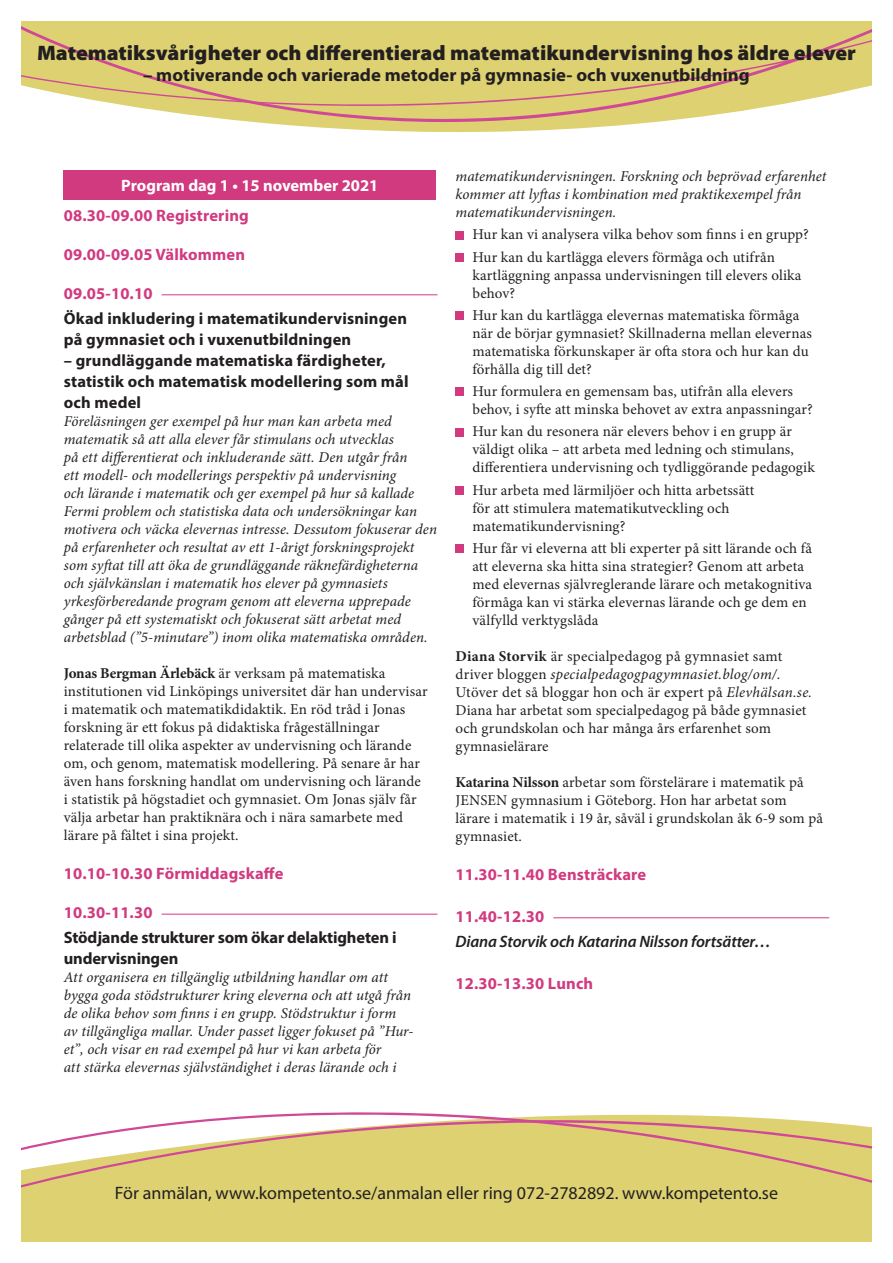
<style>
.page{position:relative;width:893px;height:1263px;background:#fff}
.page>*{position:absolute;margin:0;border:0;box-sizing:border-box;transform-origin:0 0}
.t1{font:900 21px "Myriad Pro";color:#231f20;scale:1.04 1}
.t2{font:18px "Myriad Pro";color:#231f20}
.t3{font:700 18px "Myriad Pro";color:#231f20;scale:1.04 1}
.t4{font:700 16.5px/21px "Myriad Pro";letter-spacing:.01em;color:#231f20}
.t5{font:700 16.5px "Myriad Pro";letter-spacing:.01em;color:#d23a80}
.t6{font:700 16.5px/21px "Myriad Pro";letter-spacing:-.01em;color:#231f20}
.t7{font:italic 600 16.5px "Myriad Pro";letter-spacing:-.01em;color:#231f20}
.t8{font:700 16.5px "Myriad Pro";color:#fff}
.t9{font:15px/18px "Minion Pro";letter-spacing:.01em;color:#231f20}
.t10{font:italic 15px/18px "Minion Pro";letter-spacing:.005em;color:#231f20}
.s1{font-weight:700}
.s2{font-style:italic}
</style>
<div class="page">
<div style="left:21px;top:1216px;width:851px;height:26px;background:#ddd172"></div>
<svg style="left:21px;top:1112px;width:851px;height:104px;fill:#ddd172"></svg>
<svg style="left:163px;top:111px;width:577px;height:21px;fill:#ddd172"></svg>
<svg style="left:21px;top:21px;width:851px;height:90px;background:#ddcd79"></svg>
<hr style="left:162px;top:295px;width:275px;height:1px;background:#d23a80">
<hr style="left:162px;top:914px;width:275px;height:1px;background:#d23a80">
<div style="left:64px;top:170px;width:372px;height:30px;background:#d23a80"></div>
<hr style="left:553px;top:917px;width:276px;height:1px;background:#d23a80">
<div style="left:455px;top:231px;width:9px;height:8px;background:#d23a80"></div>
<div style="left:455px;top:253px;width:9px;height:8px;background:#d23a80"></div>
<div style="left:455px;top:311px;width:9px;height:9px;background:#d23a80"></div>
<div style="left:455px;top:387px;width:9px;height:9px;background:#d23a80"></div>
<div style="left:455px;top:428px;width:9px;height:8px;background:#d23a80"></div>
<div style="left:455px;top:486px;width:9px;height:8px;background:#d23a80"></div>
<div style="left:455px;top:544px;width:9px;height:9px;background:#d23a80"></div>
<h1 class="t1" style="left:37px;top:41px;width:789px">Matematiksvårigheter och differentierad matematikundervisning hos äldre elever</h1>
<p class="t3" style="left:143px;top:63px;width:585px">– motiverande och varierade metoder på gymnasie- och vuxenutbildning</p>
<p class="t8" style="left:121px;top:175px;width:259px">Program dag 1 • 15 november 2021</p>
<p class="t5" style="left:64px;top:205px;width:187px">08.30-09.00 Registrering</p>
<p class="t5" style="left:64px;top:244px;width:183px">09.00-09.05 Välkommen</p>
<p class="t5" style="left:64px;top:283px;width:90px">09.05-10.10</p>
<p class="t4" style="left:64px;top:307px;width:345px">Ökad inkludering i matematikundervisningen på gymnasiet och i vuxenutbildningen</p>
<p class="t4" style="left:64px;top:350px;width:346px">– grundläggande matematiska färdigheter, statistik och matematisk modellering som mål och medel</p>
<p class="t10" style="left:64px;top:412px;width:375px">Föreläsningen ger exempel på hur man kan arbeta med matematik så att alla elever får stimulans och utvecklas<br>på ett differentierat och inkluderande sätt. Den utgår från<br>ett modell- och modellerings perspektiv på undervisning<br>och lärande i matematik och ger exempel på hur så kallade Fermi problem och statistiska data och undersökningar kan motivera och väcka elevernas intresse. Dessutom fokuserar den på erfarenheter och resultat av ett 1-årigt forskningsprojekt som syftat till att öka de grundläggande räknefärdigheterna och självkänslan i matematik hos elever på gymnasiets yrkesförberedande program genom att eleverna upprepade gånger på ett systematiskt och fokuserat sätt arbetat med arbetsblad (”5-minutare”) inom olika matematiska områden.</p>
<p class="t9" style="left:64px;top:664px;width:365px"><span class="s1">Jonas Bergman Ärlebäck</span> är verksam på matematiska institutionen vid Linköpings universitet där han undervisar i matematik och matematikdidaktik. En röd tråd i Jonas forskning är ett fokus på didaktiska frågeställningar relaterade till olika aspekter av undervisning och lärande om, och genom, matematisk modellering. På senare år har även hans forskning handlat om undervisning och lärande i statistik på högstadiet och gymnasiet. Om Jonas själv får välja arbetar han praktiknära och i nära samarbete med lärare på fältet i sina projekt.</p>
<p class="t5" style="left:64px;top:863px;width:221px">10.10-10.30 Förmiddagskaffe</p>
<p class="t5" style="left:64px;top:902px;width:90px">10.30-11.30</p>
<p class="t6" style="left:64px;top:927px;width:334px">Stödjande strukturer som ökar delaktigheten i undervisningen</p>
<p class="t10" style="left:64px;top:969px;width:351px">Att organisera en tillgänglig utbildning handlar om att bygga goda stödstrukturer kring eleverna och att utgå från de olika behov som finns i en grupp. Stödstruktur i form av tillgängliga mallar. Under passet ligger fokuset på ”Hur&shy;et”, och visar en rad exempel på hur vi kan arbeta för<br>att stärka elevernas självständighet i deras lärande och i</p>
<p class="t10" style="left:455px;top:167px;width:372px">matematikundervisningen. Forskning och beprövad erfarenhet kommer att lyftas i kombination med praktikexempel från matematikundervisningen.</p>
<p class="t9" style="left:472px;top:223px;width:338px;line-height:22.2px">Hur kan vi analysera vilka behov som finns i en grupp?<br>Hur kan du kartlägga elevers förmåga och utifrån</p>
<p class="t9" style="left:472px;top:266px;width:330px">kartläggning anpassa undervisningen till elevers olika behov?</p>
<p class="t9" style="left:472px;top:306px;width:341px">Hur kan du kartlägga elevernas matematiska förmåga när de börjar gymnasiet? Skillnaderna mellan elevernas matematiska förkunskaper är ofta stora och hur kan du förhålla dig till det?</p>
<p class="t9" style="left:472px;top:382px;width:342px">Hur formulera en gemensam bas, utifrån alla elevers behov, i syfte att minska behovet av extra anpassningar?</p>
<p class="t9" style="left:472px;top:423px;width:344px">Hur kan du resonera när elevers behov i en grupp är väldigt olika – att arbeta med ledning och stimulans, differentiera undervisning och tydliggörande pedagogik</p>
<p class="t9" style="left:472px;top:481px;width:283px">Hur arbeta med lärmiljöer och hitta arbetssätt för att stimulera matematikutveckling och matematikundervisning?</p>
<p class="t9" style="left:472px;top:539px;width:341px">Hur får vi eleverna att bli experter på sitt lärande och få att eleverna ska hitta sina strategier? Genom att arbeta med elevernas självreglerande lärare och metakognitiva förmåga kan vi stärka elevernas lärande och ge dem en välfylld verktygslåda</p>
<p class="t9" style="left:455px;top:647px;width:358px"><span class="s1">Diana Storvik</span> är specialpedagog på gymnasiet samt driver bloggen <span class="s2">specialpedagogpagymnasiet.blog/om/.<br></span>Utöver det så bloggar hon och är expert på <span class="s2">Elevhälsan.se.<br></span>Diana har arbetat som specialpedagog på både gymnasiet och grundskolan och har många års erfarenhet som gymnasielärare</p>
<p class="t9" style="left:455px;top:773px;width:369px"><span class="s1">Katarina Nilsson</span> arbetar som förstelärare i matematik på JENSEN gymnasium i Göteborg. Hon har arbetat som lärare i matematik i 19 år, såväl i grundskolan åk 6-9 som på gymnasiet.</p>
<p class="t5" style="left:455px;top:863px;width:192px">11.30-11.40 Bensträckare</p>
<p class="t5" style="left:455px;top:905px;width:90px">11.40-12.30</p>
<p class="t7" style="left:455px;top:932px;width:317px">Diana Storvik och Katarina Nilsson fortsätter…</p>
<p class="t5" style="left:455px;top:973px;width:139px">12.30-13.30 Lunch</p>
<p class="t2" style="left:115px;top:1182px;width:665px">För anmälan, www.kompetento.se/anmalan eller ring 072-2782892. www.kompetento.se</p>
</div>
